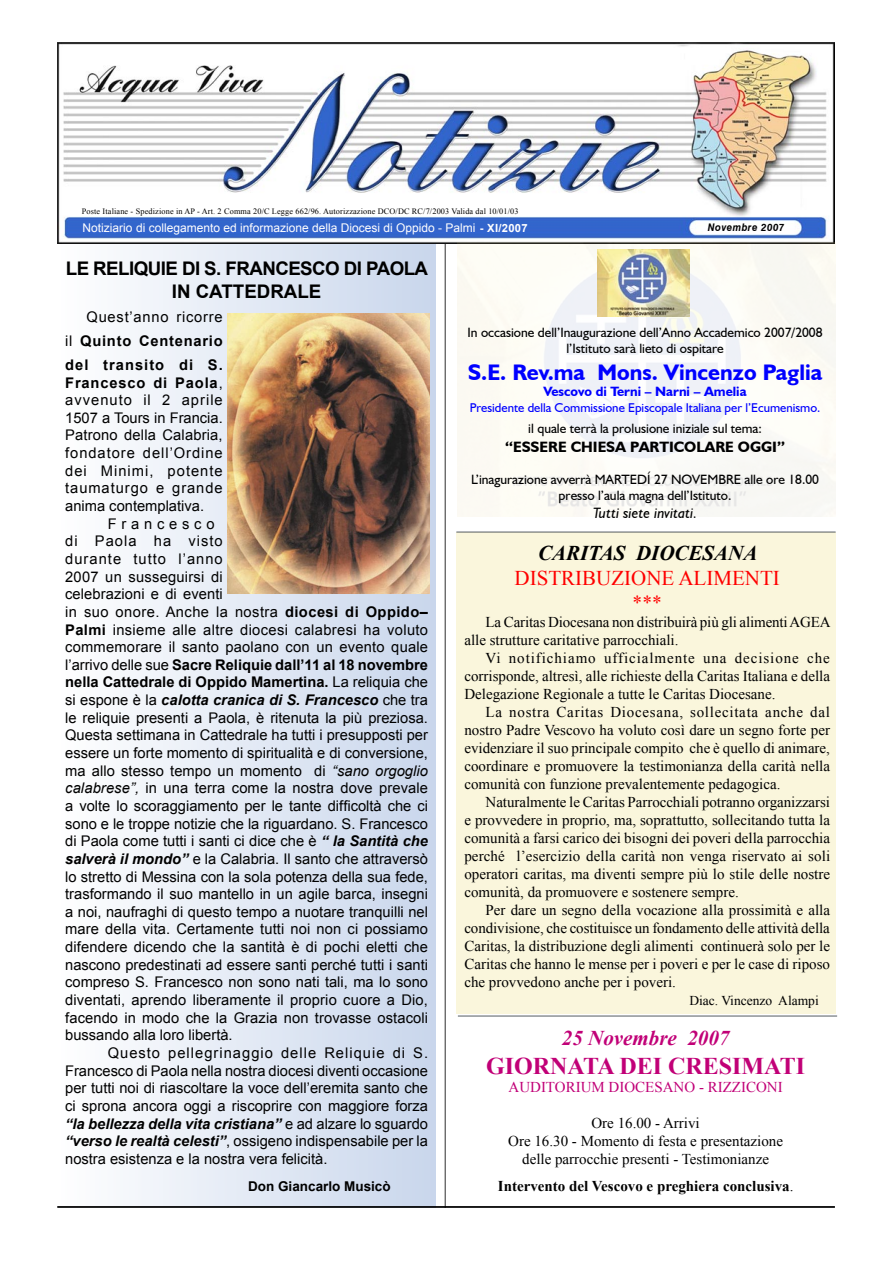
<style>
.page{position:relative;width:893px;height:1263px;background:#fff}
.page>*{position:absolute;margin:0;border:0;box-sizing:border-box;transform-origin:0 0}
.t1{font:700 24px "Times New Roman";color:#c10077}
.t2{font:700 22.5px "Humanist 521 BT";color:#00f}
.heading_1{font:21px "Times New Roman";color:#f00}
.Body_Text_2{font:italic 700 21px "Times New Roman";color:#000}
.t3{font:italic 700 21px "Times New Roman";color:#c10077}
.t4{font:19.5px "Times New Roman";color:#f00}
.t5{font:700 18.75px "Arial";letter-spacing:-.03em;color:#000}
.t6{font:700 18.75px "Arial";color:#000}
.t7{font:15px/18px "Times New Roman";color:#000;text-align:justify}
.t8{font:700 15px "Times New Roman";color:#000}
.t9{font:15px "Times New Roman";color:#c10077}
.heading_1-2{font:700 15px "Humanist 521 BT";color:#000}
.t10{font:italic 15px "Humanist 521 BT";color:#000}
.t11{font:14.7px/17.7px "Arial";color:#000;text-align:justify}
.t12{font:700 14.7px/24px "Arial";letter-spacing:.055em;color:#000;text-align:justify}
.Body_Text{font:13.5px/16.2px "Humanist 521 BT";color:#000;text-align:center}
.heading_1-3{font:700 13.5px "Humanist 521 BT";color:#00f}
.t13{font:13.5px "Times New Roman";color:#000}
.t14{font:700 13.5px "Arial";color:#000}
.t15{font:12.75px "Humanist 521 BT";color:#00f}
.t16{font:12px "Arial";color:#fff}
.t17{font:italic 700 10.5px "Swiss 721 BT";letter-spacing:.05em;color:#000;scale:.91 1}
.t18{font:8.25px "Times New Roman";letter-spacing:.015em;color:#000}
.s1{font-weight:700;font-size:11.25px}
.s2{font-weight:400}
.s3{font-weight:700}
.s4{font-weight:700;font-style:italic}
.s5{font-style:italic}
</style>
<div class="page">
<div style="left:456px;top:532px;width:380px;height:481px;background:#faf6dc"></div>
<hr style="left:445px;top:54px;width:1px;height:1154px;background:#000">
<div style="left:57px;top:242px;width:378px;height:966px;background:linear-gradient(to right,#fff,#c9d6eb)"></div>
<img style="left:57px;top:43px;width:778px;height:200px">
<hr style="left:57px;top:1206px;width:778px;height:2px;background:#000">
<img style="left:457px;top:243px;width:379px;height:273px">
<img style="left:597px;top:250px;width:93px;height:67px">
<img style="left:227px;top:314px;width:202px;height:280px">
<hr style="left:456px;top:532px;width:380px;height:1px;background:#000">
<hr style="left:458px;top:1016px;width:379px;height:1px;background:#000">
<p class="t18" style="left:82px;top:206px;width:438px">Poste Italiane - Spedizione in AP - Art. 2 Comma 20/C Legge 662/96. Autorizzazione DCO/DC RC/7/2003 Valida dal 10/01/03</p>
<p class="t16" style="left:83px;top:220px;width:447px">Notiziario di collegamento ed informazione della Diocesi di Oppido - Palmi <span class="s1">- XI/2007</span></p>
<p class="t17" style="left:708px;top:221px;width:86px">Novembre 2007</p>
<p class="t5" style="left:66px;top:256px;width:364px">LE RELIQUIE DI S. FRANCESCO DI PAOLA</p>
<p class="t6" style="left:172px;top:279px;width:151px">IN CATTEDRALE</p>
<p class="t12" style="left:65px;top:305px;width:159px;text-indent:21px"><span class="s2">Quest’anno ricorre il</span> Quinto Centenario del transito di S.</p>
<p class="t11" style="left:65px;top:374px;width:159px"><span class="s3">Francesco di Paola</span>, avvenuto il 2 aprile 1507 a Tours in Francia.<br>Patrono della Calabria, fondatore dell’Ordine dei Minimi, potente taumaturgo e grande anima contemplativa.</p>
<p class="t11" style="left:65px;top:515px;width:364px;text-align:left;text-indent:43px">Francesco<br>di Paola ha visto<br>durante tutto l’anno<br>2007 un susseguirsi di<br>celebrazioni e di eventi<br>in suo onore. Anche la nostra <span class="s3">diocesi di Oppido– Palmi</span> insieme alle altre diocesi calabresi ha voluto commemorare il santo paolano con un evento quale l’arrivo delle sue <span class="s3">Sacre Reliquie dall’11 al 18 novembre nella Cattedrale di Oppido Mamertina.</span> La reliquia che si espone è la <span class="s4">calotta cranica di S. Francesco</span> che tra le reliquie presenti a Paola, è ritenuta la più preziosa.<br>Questa settimana in Cattedrale ha tutti i presupposti per essere un forte momento di spiritualità e di conversione, ma allo stesso tempo un momento di <span class="s5">“sano orgoglio calabrese”,</span> in una terra come la nostra dove prevale a volte lo scoraggiamento per le tante difficoltà che ci sono e le troppe notizie che la riguardano. S. Francesco di Paola come tutti i santi ci dice che è <span class="s4">“ la Santità che salverà il mondo”</span> e la Calabria. Il santo che attraversò lo stretto di Messina con la sola potenza della sua fede, trasformando il suo mantello in un agile barca, insegni a noi, naufraghi di questo tempo a nuotare tranquilli nel mare della vita. Certamente tutti noi non ci possiamo difendere dicendo che la santità è di pochi eletti che nascono predestinati ad essere santi perché tutti i santi compreso S. Francesco non sono nati tali, ma lo sono diventati, aprendo liberamente il proprio cuore a Dio, facendo in modo che la Grazia non trovasse ostacoli bussando alla loro libertà.</p>
<p class="t11" style="left:65px;top:1044px;width:364px;text-indent:43px">Questo pellegrinaggio delle Reliquie di S.<br>Francesco di Paola nella nostra diocesi diventi occasione per tutti noi di riascoltare la voce dell’eremita santo che ci sprona ancora oggi a riscoprire con maggiore forza <span class="s4">“la bellezza della vita cristiana”</span> e ad alzare lo sguardo <span class="s4">“verso le realtà celesti”</span>, ossigeno indispensabile per la nostra esistenza e la nostra vera felicità.</p>
<p class="t14" style="left:248px;top:1177px;width:144px">Don Giancarlo Musicò</p>
<p class="Body_Text" style="left:468px;top:324px;width:357px">In occasione dell’Inaugurazione dell’Anno Accademico 2007/2008 l’Istituto sarà lieto di ospitare</p>
<p class="t2" style="left:468px;top:358px;width:356px">S.E. Rev.ma Mons. Vincenzo Paglia</p>
<p class="heading_1-3" style="left:543px;top:383px;width:205px">Vescovo di Terni – Narni – Amelia</p>
<p class="t15" style="left:470px;top:400px;width:352px">Presidente della Commissione Episcopale Italiana per l’Ecumenismo.</p>
<p class="Body_Text" style="left:528px;top:420px;width:235px">il quale terrà la prolusione iniziale sul tema:</p>
<p class="heading_1-2" style="left:505px;top:437px;width:281px">“ESSERE CHIESA PARTICOLARE OGGI”</p>
<p class="Body_Text" style="left:471px;top:471px;width:349px">L’inagurazione avverrà MARTEDÍ 27 NOVEMBRE alle ore 18.00 presso l’aula magna dell’Istituto.</p>
<p class="t10" style="left:593px;top:504px;width:106px">Tutti siete invitati.</p>
<p class="Body_Text_2" style="left:538px;top:538px;width:221px">CARITAS DIOCESANA</p>
<p class="heading_1" style="left:514px;top:564px;width:267px">DISTRIBUZIONE ALIMENTI</p>
<p class="t4" style="left:633px;top:589px;width:31px">***</p>
<p class="t7" style="left:464px;top:612px;width:368px;text-indent:21px">La Caritas Diocesana non distribuirà più gli alimenti AGEA alle strutture caritative parrocchiali.</p>
<p class="t7" style="left:464px;top:648px;width:367px;text-indent:21px">Vi notifichiamo ufficialmente una decisione che corrisponde, altresì, alle richieste della Caritas Italiana e della Delegazione Regionale a tutte le Caritas Diocesane.</p>
<p class="t7" style="left:464px;top:702px;width:367px;text-indent:21px">La nostra Caritas Diocesana, sollecitata anche dal nostro Padre Vescovo ha voluto così dare un segno forte per evidenziare il suo principale compito che è quello di animare, coordinare e promuovere la testimonianza della carità nella comunità con funzione prevalentemente pedagogica.</p>
<p class="t7" style="left:464px;top:792px;width:367px;text-indent:21px">Naturalmente le Caritas Parrocchiali potranno organizzarsi e provvedere in proprio, ma, soprattutto, sollecitando tutta la comunità a farsi carico dei bisogni dei poveri della parrocchia perché l’esercizio della carità non venga riservato ai soli operatori caritas, ma diventi sempre più lo stile delle nostre comunità, da promuovere e sostenere sempre.</p>
<p class="t7" style="left:464px;top:900px;width:367px;text-indent:21px">Per dare un segno della vocazione alla prossimità e alla condivisione, che costituisce un fondamento delle attività della Caritas, la distribuzione degli alimenti continuerà solo per le Caritas che hanno le mense per i poveri e per le case di riposo che provvedono anche per i poveri.</p>
<p class="t13" style="left:689px;top:991px;width:131px">Diac. Vincenzo Alampi</p>
<p class="t3" style="left:562px;top:1023px;width:169px">25 Novembre 2007</p>
<p class="t1" style="left:486px;top:1049px;width:320px">GIORNATA DEI CRESIMATI</p>
<p class="t9" style="left:508px;top:1077px;width:276px">AUDITORIUM DIOCESANO - RIZZICONI</p>
<p class="t7" style="left:591px;top:1113px;width:110px">Ore 16.00 - Arrivi</p>
<p class="t7" style="left:508px;top:1131px;width:276px">Ore 16.30 - Momento di festa e presentazione</p>
<p class="t7" style="left:522px;top:1149px;width:248px">delle parrocchie presenti - Testimonianze</p>
<p class="t8" style="left:498px;top:1175px;width:297px">Intervento del Vescovo e preghiera conclusiva<span class="s2">.</span></p>
</div>
